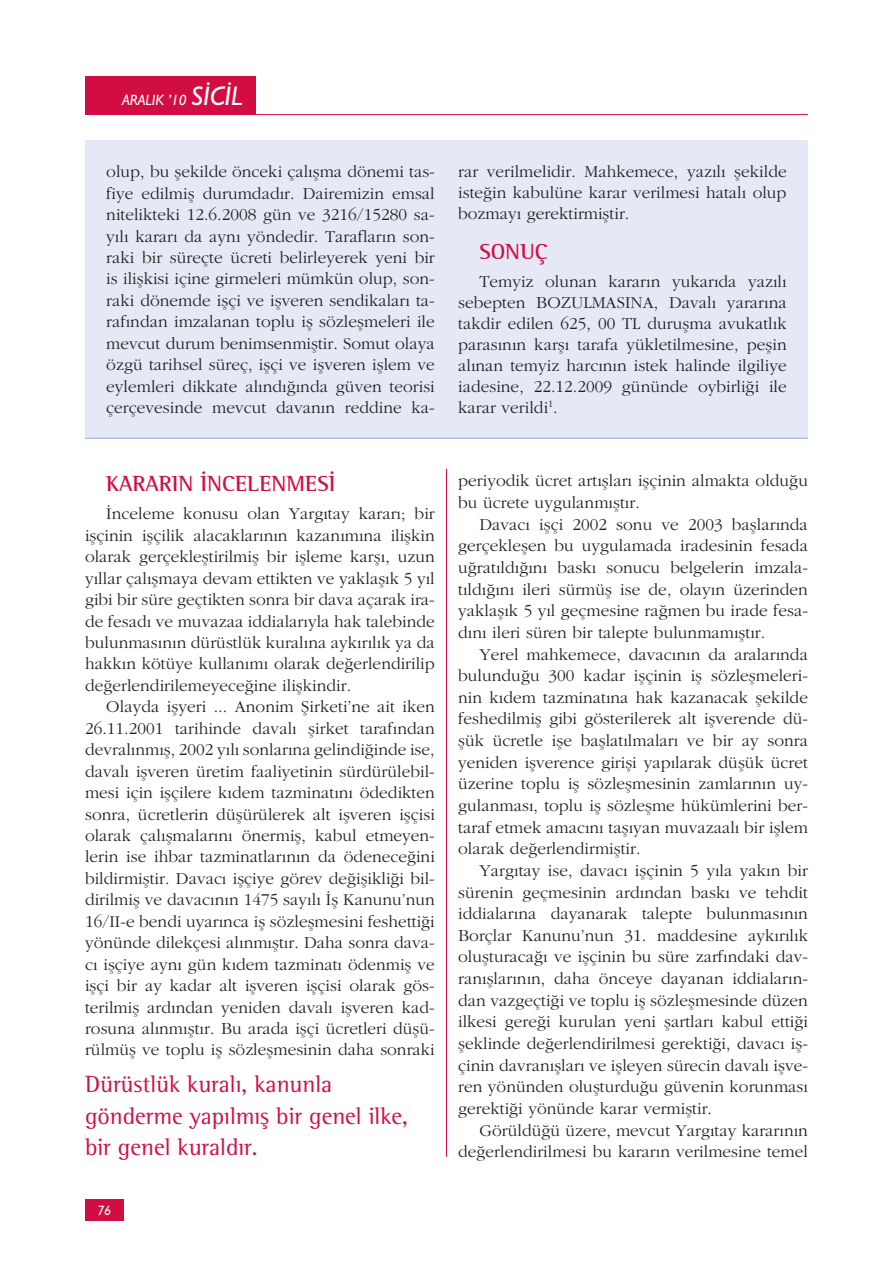
<style>
.page{position:relative;width:893px;height:1263px;background:#fff}
.page>*{position:absolute;margin:0;border:0;box-sizing:border-box;transform-origin:0 0}
.t1{font:24px/31.5px "Rotis Semi Serif";color:#d20d44}
.t2{font:700 22.5px "Rotis Semi Serif";color:#d20d44}
.t3{font:17.25px/21.5px "Garamond Turk";letter-spacing:.005em;color:#231f20;text-align:justify}
.t4{font:italic 500 15px "Gill Sans";color:#fff}
.t5{font:italic 500 13.5px "Gill Sans";color:#fff}
.s1{font-size:27px}
</style>
<div class="page">
<div style="left:85px;top:77px;width:170px;height:38px;background:#d20d44"></div>
<hr style="left:255px;top:114px;width:553px;height:1px;background:#d20d44">
<div style="left:85px;top:1199px;width:38px;height:21px;background:#d20d44"></div>
<hr style="left:446px;top:469px;width:1px;height:688px;background:#d20d44">
<div style="left:85px;top:140px;width:723px;height:297px;background:#e4e9f5"></div>
<hr style="left:85px;top:438px;width:723px;height:1px;background:#8ba4d4">
<p class="t4" style="left:122px;top:91px;width:122px">ARALIK ’10 <span class="s1">SİCİL</span></p>
<p class="t3" style="left:106px;top:161px;width:330px">olup, bu şekilde önceki çalışma dönemi tas&shy;fiye edilmiş durumdadır. Dairemizin emsal nitelikteki 12.6.2008 gün ve 3216/15280 sa&shy;yılı kararı da aynı yöndedir. Tarafların son&shy;raki bir süreçte ücreti belirleyerek yeni bir is ilişkisi içine girmeleri mümkün olup, son&shy;raki dönemde işçi ve işveren sendikaları ta&shy;rafından imzalanan toplu iş sözleşmeleri ile mevcut durum benimsenmiştir. Somut olaya özgü tarihsel süreç, işçi ve işveren işlem ve eylemleri dikkate alındığında güven teorisi çerçevesinde mevcut davanın reddine ka-</p>
<p class="t3" style="left:458px;top:161px;width:330px;line-height:21px">rar verilmelidir. Mahkemece, yazılı şekilde isteğin kabulüne karar verilmesi hatalı olup bozmayı gerektirmiştir.</p>
<h2 class="t2" style="left:479px;top:238px;width:70px">SONUÇ</h2>
<p class="t3" style="left:458px;top:270px;width:330px;line-height:21px;text-indent:21px">Temyiz olunan kararın yukarıda yazılı sebepten BOZULMASINA, Davalı yararına takdir edilen 625, 00 TL duruşma avukatlık parasının karşı tarafa yükletilmesine, peşin alınan temyiz harcının istek halinde ilgiliye iadesine, 22.12.2009 gününde oybirliği ile karar verildi<sup>1</sup>.</p>
<h2 class="t2" style="left:106px;top:470px;width:231px">KARARIN İNCELENMESİ</h2>
<p class="t3" style="left:85px;top:503px;width:351px;text-indent:21px">İnceleme konusu olan Yargıtay kararı; bir işçinin işçilik alacaklarının kazanımına ilişkin olarak gerçekleştirilmiş bir işleme karşı, uzun yıllar çalışmaya devam ettikten ve yaklaşık 5 yıl gibi bir süre geçtikten sonra bir dava açarak ira&shy;de fesadı ve muvazaa iddialarıyla hak talebinde bulunmasının dürüstlük kuralına aykırılık ya da hakkın kötüye kullanımı olarak değerlendirilip değerlendirilemeyeceğine ilişkindir.</p>
<p class="t3" style="left:85px;top:696px;width:351px;text-indent:21px">Olayda işyeri ... Anonim Şirketi’ne ait iken 26.11.2001 tarihinde davalı şirket tarafından devralınmış, 2002 yılı sonlarına gelindiğinde ise, davalı işveren üretim faaliyetinin sürdürülebil&shy;mesi için işçilere kıdem tazminatını ödedikten sonra, ücretlerin düşürülerek alt işveren işçisi olarak çalışmalarını önermiş, kabul etmeyen&shy;lerin ise ihbar tazminatlarının da ödeneceğini bildirmiştir. Davacı işçiye görev değişikliği bil&shy;dirilmiş ve davacının 1475 sayılı İş Kanunu’nun 16/II-e bendi uyarınca iş sözleşmesini feshettiği yönünde dilekçesi alınmıştır. Daha sonra dava&shy;cı işçiye aynı gün kıdem tazminatı ödenmiş ve işçi bir ay kadar alt işveren işçisi olarak gös&shy;terilmiş ardından yeniden davalı işveren kad&shy;rosuna alınmıştır. Bu arada işçi ücretleri düşü&shy;rülmüş ve toplu iş sözleşmesinin daha sonraki</p>
<h1 class="t1" style="left:85px;top:1068px;width:324px">Dürüstlük kuralı, kanunla gönderme yapılmış bir genel ilke, bir genel kuraldır.</h1>
<p class="t5" style="left:97px;top:1202px;width:16px">76</p>
<p class="t3" style="left:458px;top:470px;width:351px">periyodik ücret artışları işçinin almakta olduğu bu ücrete uygulanmıştır.</p>
<p class="t3" style="left:458px;top:513px;width:351px;text-indent:21px">Davacı işçi 2002 sonu ve 2003 başlarında gerçekleşen bu uygulamada iradesinin fesada uğratıldığını baskı sonucu belgelerin imzala&shy;tıldığını ileri sürmüş ise de, olayın üzerinden yaklaşık 5 yıl geçmesine rağmen bu irade fesa&shy;dını ileri süren bir talepte bulunmamıştır.</p>
<p class="t3" style="left:458px;top:643px;width:351px;text-indent:21px">Yerel mahkemece, davacının da aralarında bulunduğu 300 kadar işçinin iş sözleşmeleri&shy;nin kıdem tazminatına hak kazanacak şekilde feshedilmiş gibi gösterilerek alt işverende dü&shy;şük ücretle işe başlatılmaları ve bir ay sonra yeniden işverence girişi yapılarak düşük ücret üzerine toplu iş sözleşmesinin zamlarının uy&shy;gulanması, toplu iş sözleşme hükümlerini ber&shy;taraf etmek amacını taşıyan muvazaalı bir işlem olarak değerlendirmiştir.</p>
<p class="t3" style="left:458px;top:859px;width:351px;text-indent:21px">Yargıtay ise, davacı işçinin 5 yıla yakın bir sürenin geçmesinin ardından baskı ve tehdit iddialarına dayanarak talepte bulunmasının Borçlar Kanunu’nun 31. maddesine aykırılık oluşturacağı ve işçinin bu süre zarfındaki dav&shy;ranışlarının, daha önceye dayanan iddiaların&shy;dan vazgeçtiği ve toplu iş sözleşmesinde düzen ilkesi gereği kurulan yeni şartları kabul ettiği şeklinde değerlendirilmesi gerektiği, davacı iş&shy;çinin davranışları ve işleyen sürecin davalı işve&shy;ren yönünden oluşturduğu güvenin korunması gerektiği yönünde karar vermiştir.</p>
<p class="t3" style="left:458px;top:1119px;width:351px;text-align:right">Görüldüğü üzere, mevcut Yargıtay kararının değerlendirilmesi bu kararın verilmesine temel</p>
</div>
